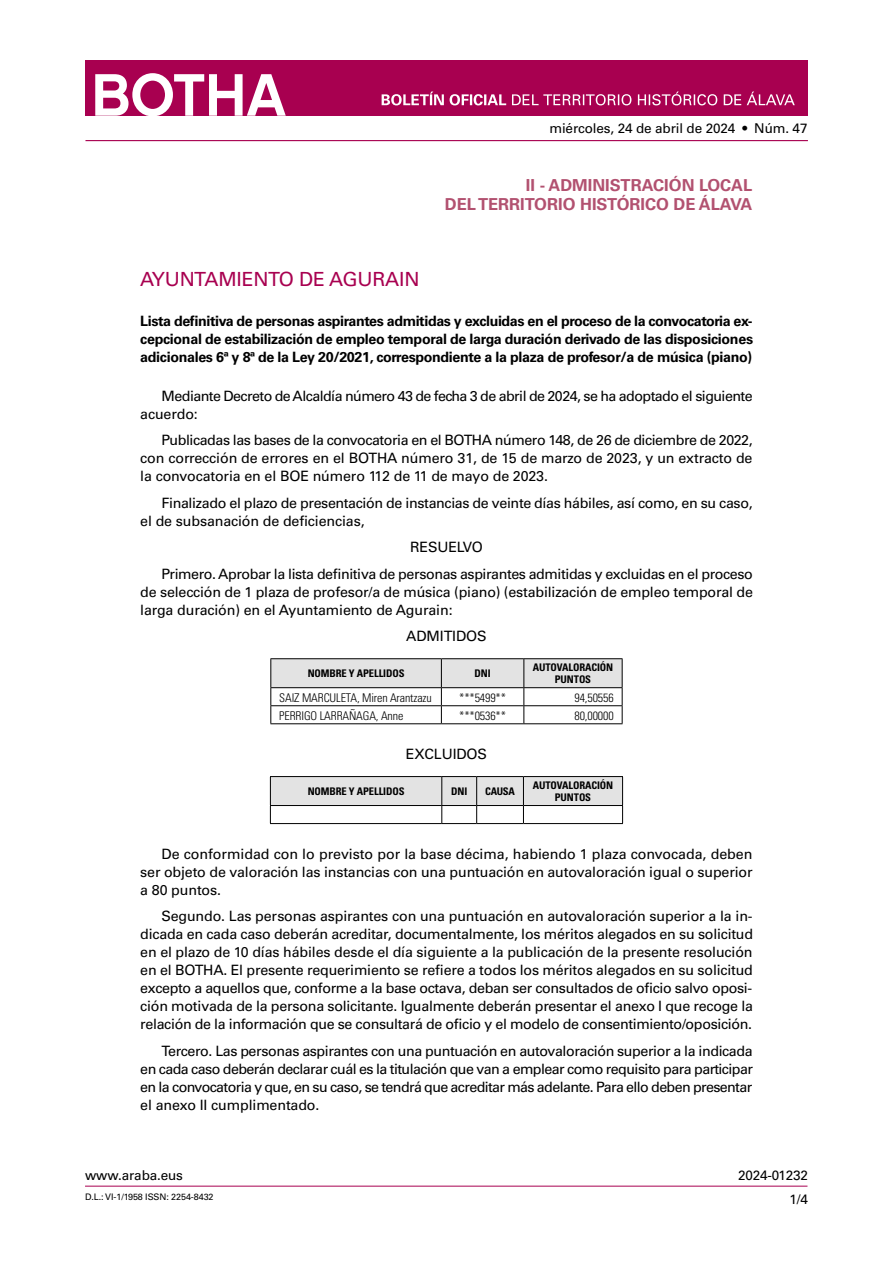
<style>
.page{position:relative;width:893px;height:1263px;background:#fff}
.page>*{position:absolute;margin:0;border:0;box-sizing:border-box;transform-origin:0 0}
.t1{font:19.5px "Univers LT Std";letter-spacing:-.01em;color:#a80050}
.t2{font:700 16.5px/19.8px "Univers LT Std";color:#b25170;text-align:right}
.t3{font:14.25px/18px "Univers LT Std";letter-spacing:-.025em;color:#000}
.t4{font:700 14.25px/18px "Univers LT Std";letter-spacing:-.025em;color:#000;text-align:justify}
.t5{font:13.5px "Univers LT Std";letter-spacing:-.01em;color:#000}
.t6{font:300 condensed 12px "Univers LT Std";letter-spacing:-.01em;color:#000}
.t7{font:700 condensed 10.5px/12px "Univers LT Std";letter-spacing:-.01em;color:#000;text-align:center}
.t8{font:9px "Univers LT Std";letter-spacing:-.01em;color:#000}
</style>
<div class="page">
<hr style="left:85px;top:1186px;width:722px;height:1px;background:#a80050">
<div style="left:85px;top:60px;width:723px;height:55px;background:#a80050"></div>
<svg style="left:95px;top:73px;width:191px;height:43px"></svg>
<hr style="left:85px;top:140px;width:723px;height:1px;background:#a80050">
<svg style="left:382px;top:92px;width:413px;height:13px"></svg>
<hr style="left:270px;top:658px;width:171px;height:1px;background:#000">
<hr style="left:441px;top:658px;width:83px;height:1px;background:#000">
<hr style="left:524px;top:658px;width:98px;height:1px;background:#000">
<svg style="left:270px;top:659px;width:353px;height:64px"></svg>
<hr style="left:270px;top:723px;width:171px;height:1px;background:#000">
<hr style="left:441px;top:723px;width:83px;height:1px;background:#000">
<hr style="left:524px;top:723px;width:98px;height:1px;background:#000">
<svg style="left:270px;top:776px;width:353px;height:47px"></svg>
<hr style="left:270px;top:823px;width:172px;height:1px;background:#000">
<hr style="left:442px;top:823px;width:35px;height:1px;background:#000">
<hr style="left:477px;top:823px;width:46px;height:1px;background:#000">
<hr style="left:523px;top:823px;width:100px;height:1px;background:#000">
<p class="t5" style="left:549px;top:121px;width:260px">miércoles, 24 de abril de 2024 • Núm. 47</p>
<p class="t2" style="left:445px;top:175px;width:309px">II - ADMINISTRACIÓN LOCAL<br>DEL TERRITORIO HISTÓRICO DE ÁLAVA</p>
<h1 class="t1" style="left:140px;top:268px;width:281px">AYUNTAMIENTO DE AGURAIN</h1>
<p class="t4" style="left:140px;top:312px;width:614px">Lista definitiva de personas aspirantes admitidas y excluidas en el proceso de la convocatoria ex&shy;cepcional de estabilización de empleo temporal de larga duración derivado de las disposiciones adicionales 6ª y 8ª de la Ley 20/2021, correspondiente a la plaza de profesor/a de música (piano)</p>
<p class="t3" style="left:140px;top:387px;width:614px;text-indent:21px">Mediante Decreto de Alcaldía número 43 de fecha 3 de abril de 2024, se ha adoptado el siguiente acuerdo:</p>
<p class="t3" style="left:140px;top:431px;width:614px;text-align:justify;text-indent:21px">Publicadas las bases de la convocatoria en el BOTHA número 148, de 26 de diciembre de 2022, con corrección de errores en el BOTHA número 31, de 15 de marzo de 2023, y un extracto de la convocatoria en el BOE número 112 de 11 de mayo de 2023.</p>
<p class="t3" style="left:140px;top:494px;width:614px;text-indent:21px">Finalizado el plazo de presentación de instancias de veinte días hábiles, así como, en su caso, el de subsanación de deficiencias,</p>
<p class="t3" style="left:162px;top:534px;width:593px;line-height:26.5px;text-indent:249px">RESUELVO<br>Primero. Aprobar la lista definitiva de personas aspirantes admitidas y excluidas en el proceso</p>
<p class="t3" style="left:140px;top:583px;width:614px">de selección de 1 plaza de profesor/a de música (piano) (estabilización de empleo temporal de larga duración) en el Ayuntamiento de Agurain:</p>
<p class="t3" style="left:406px;top:627px;width:82px">ADMITIDOS</p>
<p class="t7" style="left:308px;top:668px;width:98px">NOMBRE Y APELLIDOS</p>
<p class="t7" style="left:475px;top:668px;width:18px">DNI</p>
<p class="t7" style="left:533px;top:662px;width:82px">AUTOVALORACIÓN<br>PUNTOS</p>
<p class="t6" style="left:279px;top:690px;width:154px">SAIZ MARCULETA, Miren Arantzazu</p>
<p class="t6" style="left:459px;top:690px;width:48px">***5499**</p>
<p class="t6" style="left:574px;top:690px;width:41px">94,50556</p>
<p class="t6" style="left:279px;top:708px;width:126px">PERRIGO LARRAÑAGA, Anne</p>
<p class="t6" style="left:459px;top:708px;width:48px">***0536**</p>
<p class="t6" style="left:574px;top:708px;width:41px">80,00000</p>
<p class="t3" style="left:406px;top:745px;width:83px">EXCLUIDOS</p>
<p class="t7" style="left:308px;top:785px;width:98px">NOMBRE Y APELLIDOS</p>
<p class="t7" style="left:451px;top:785px;width:18px">DNI</p>
<p class="t7" style="left:485px;top:785px;width:31px">CAUSA</p>
<p class="t7" style="left:533px;top:779px;width:82px">AUTOVALORACIÓN<br>PUNTOS</p>
<p class="t3" style="left:140px;top:845px;width:614px;text-align:justify;text-indent:21px">De conformidad con lo previsto por la base décima, habiendo 1 plaza convocada, deben ser objeto de valoración las instancias con una puntuación en autovaloración igual o superior a 80 puntos.</p>
<p class="t3" style="left:140px;top:907px;width:614px;text-align:justify;text-indent:21px">Segundo. Las personas aspirantes con una puntuación en autovaloración superior a la in&shy;dicada en cada caso deberán acreditar, documentalmente, los méritos alegados en su solicitud en el plazo de 10 días hábiles desde el día siguiente a la publicación de la presente resolución en el BOTHA. El presente requerimiento se refiere a todos los méritos alegados en su solicitud excepto a aquellos que, conforme a la base octava, deban ser consultados de oficio salvo oposi&shy;ción motivada de la persona solicitante. Igualmente deberán presentar el anexo I que recoge la relación de la información que se consultará de oficio y el modelo de consentimiento/oposición.</p>
<p class="t3" style="left:140px;top:1042px;width:614px;text-align:justify;text-indent:21px">Tercero. Las personas aspirantes con una puntuación en autovaloración superior a la indicada en cada caso deberán declarar cuál es la titulación que van a emplear como requisito para participar en la convocatoria y que, en su caso, se tendrá que acreditar más adelante. Para ello deben presentar el anexo II cumplimentado.</p>
<p class="t5" style="left:85px;top:1167px;width:99px">www.araba.eus</p>
<p class="t8" style="left:85px;top:1192px;width:130px">D.L.: VI-1/1958 ISSN: 2254-8432</p>
<p class="t5" style="left:738px;top:1167px;width:71px">2024-01232</p>
<p class="t5" style="left:789px;top:1191px;width:20px">1/4</p>
</div>
